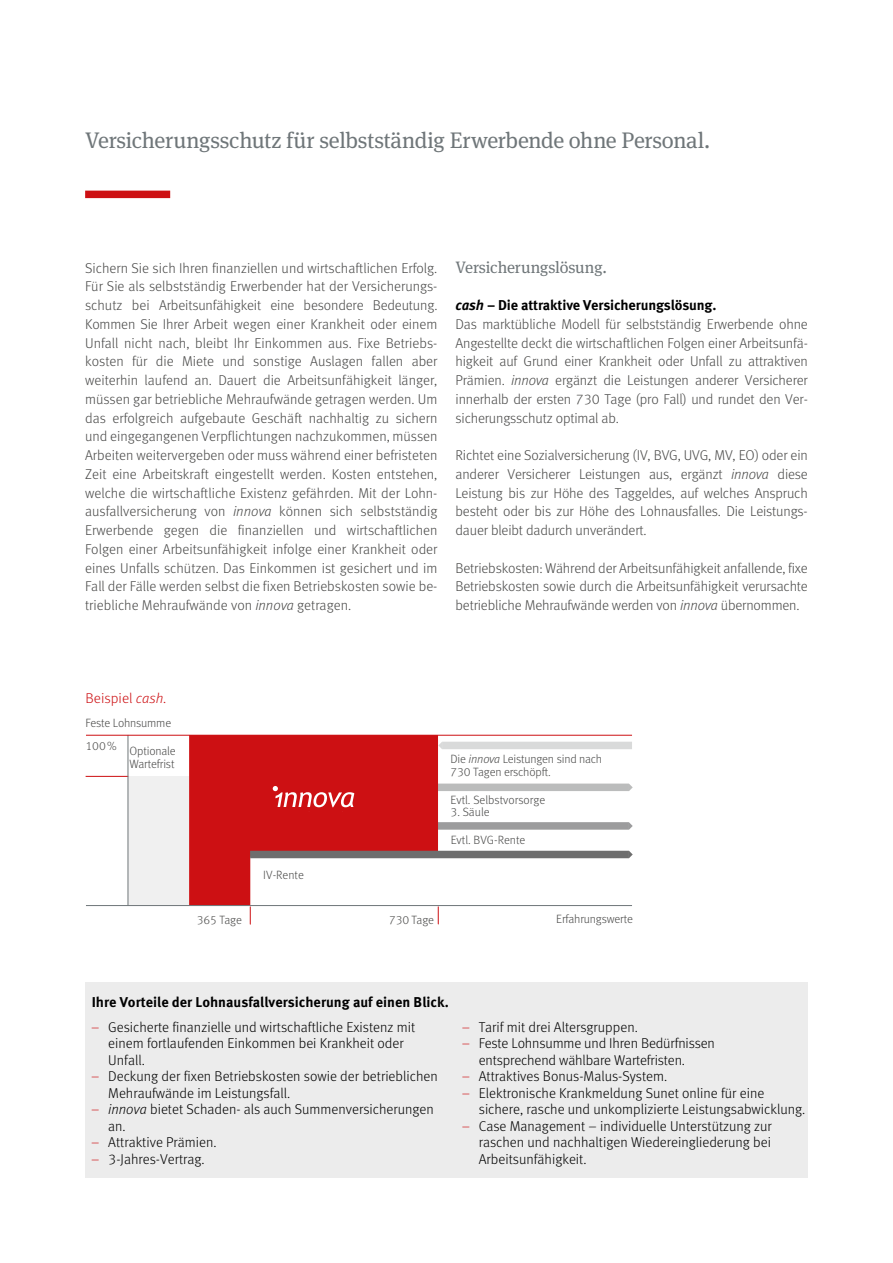
<style>
.page{position:relative;width:893px;height:1263px;background:#fff}
.page>*{position:absolute;margin:0;border:0;box-sizing:border-box;transform-origin:0 0}
.t1{font:22.5px "Meta Serif";letter-spacing:-.01em;color:#6f7679}
.t2{font:16.5px "Meta Serif";letter-spacing:-.01em;color:#6f7679}
.t3{font:300 14.25px/18.8px "Meta Pro";letter-spacing:-.01em;color:#484847;text-align:justify}
.t4{font:300 14.25px/16.5px "Meta Pro";color:#000}
.t5{font:700 14.25px "Meta Pro";color:#000}
.t6{font:300 14.25px "Meta Pro";color:#cd1013}
.t7{font:300 12px/12.8px "Meta Pro";letter-spacing:-.01em;color:#484847}
.s1{font-style:italic}
.s2{font-weight:700;font-style:italic;color:#000}
.s3{font-weight:700;color:#000}
.s4{color:#cd1013}
</style>
<div class="page">
<div style="left:85px;top:191px;width:85px;height:7px;background:#cd1013"></div>
<div style="left:85px;top:982px;width:723px;height:196px;background:#ececec"></div>
<div style="left:128px;top:776px;width:61px;height:129px;background:#f0f0f0"></div>
<hr style="left:86px;top:776px;width:42px;height:1px;background:#cd1013">
<div style="left:437px;top:822px;width:192px;height:8px;background:#9c9c9d"></div>
<svg style="left:629px;top:822px;width:4px;height:8px"></svg>
<div style="left:437px;top:783px;width:192px;height:8px;background:#bbbcbc"></div>
<svg style="left:629px;top:784px;width:4px;height:7px"></svg>
<div style="left:442px;top:742px;width:190px;height:7px;background:#d9dada"></div>
<hr style="left:86px;top:905px;width:546px;height:1px;background:#6f7679">
<svg style="left:629px;top:851px;width:4px;height:7px"></svg>
<div style="left:250px;top:851px;width:379px;height:7px;background:#6e6e6e"></div>
<hr style="left:128px;top:735px;width:1px;height:170px;background:#6f7679">
<hr style="left:86px;top:735px;width:546px;height:1px;background:#cd1013">
<svg style="left:189px;top:735px;width:253px;height:189px"></svg>
<h1 class="t1" style="left:85px;top:127px;width:627px">Versicherungsschutz für selbstständig Erwerbende ohne Personal.</h1>
<p class="t3" style="left:85px;top:258px;width:354px">Sichern Sie sich Ihren finanziellen und wirtschaftlichen Erfolg.<br>Für Sie als selbstständig Erwerbender hat der Versicherungs&shy;schutz bei Arbeitsunfähigkeit eine besondere Bedeutung.<br>Kommen Sie Ihrer Arbeit wegen einer Krankheit oder einem Unfall nicht nach, bleibt Ihr Einkommen aus. Fixe Betriebs&shy;kosten für die Miete und sonstige Auslagen fallen aber weiterhin laufend an. Dauert die Arbeitsunfähigkeit länger, müssen gar betriebliche Mehraufwände getragen werden. Um das erfolgreich aufgebaute Geschäft nachhaltig zu sichern und eingegangenen Verpflichtungen nachzukommen, müssen Arbeiten weitervergeben oder muss während einer befristeten Zeit eine Arbeitskraft eingestellt werden. Kosten entstehen, welche die wirtschaftliche Existenz gefährden. Mit der Lohn&shy;ausfallversicherung von <span class="s1">innova</span> können sich selbstständig Erwerbende gegen die finanziellen und wirtschaftlichen Folgen einer Arbeitsunfähigkeit infolge einer Krankheit oder eines Unfalls schützen. Das Einkommen ist gesichert und im Fall der Fälle werden selbst die fixen Betriebskosten sowie be&shy;triebliche Mehraufwände von <span class="s1">innova</span> getragen.</p>
<p class="t2" style="left:455px;top:257px;width:153px">Versicherungslösung.</p>
<p class="t3" style="left:455px;top:295px;width:354px;text-align:left"><span class="s2">cash</span> <span class="s3">– Die attraktive Versicherungslösung.<br></span>Das marktübliche Modell für selbstständig Erwerbende ohne Angestellte deckt die wirtschaftlichen Folgen einer Arbeitsunfä&shy;higkeit auf Grund einer Krankheit oder Unfall zu attraktiven Prämien. <span class="s1">innova</span> ergänzt die Leistungen anderer Versicherer innerhalb der ersten 730 Tage (pro Fall) und rundet den Ver&shy;sicherungsschutz optimal ab.</p>
<p class="t3" style="left:455px;top:445px;width:354px">Richtet eine Sozialversicherung (IV, BVG, UVG, MV, EO) oder ein anderer Versicherer Leistungen aus, ergänzt <span class="s1">innova</span> diese Leistung bis zur Höhe des Taggeldes, auf welches Anspruch besteht oder bis zur Höhe des Lohnausfalles. Die Leistungs&shy;dauer bleibt dadurch unverändert.</p>
<p class="t3" style="left:455px;top:558px;width:354px">Betriebskosten: Während der Arbeitsunfähigkeit anfallende, fixe Betriebskosten sowie durch die Arbeitsunfähigkeit verursachte betriebliche Mehraufwände werden von <span class="s1">innova</span> übernommen.</p>
<p class="t6" style="left:86px;top:688px;width:83px">Beispiel <span class="s1">cash.</span></p>
<p class="t7" style="left:86px;top:738px;width:33px">100%</p>
<p class="t7" style="left:86px;top:716px;width:87px">Feste Lohnsumme</p>
<p class="t7" style="left:129px;top:744px;width:48px">Optionale<br>Wartefrist</p>
<p class="t7" style="left:450px;top:751px;width:153px;line-height:13.5px">Die <span class="s1">innova</span> Leistungen sind nach<br>730 Tagen erschöpft.</p>
<p class="t7" style="left:450px;top:793px;width:96px">Evtl. Selbstvorsorge</p>
<p class="t7" style="left:450px;top:805px;width:41px">3. Säule</p>
<p class="t7" style="left:451px;top:832px;width:76px">Evtl. BVG-Rente</p>
<p class="t7" style="left:263px;top:867px;width:42px">IV-Rente</p>
<p class="t7" style="left:197px;top:913px;width:46px">365 Tage</p>
<p class="t7" style="left:389px;top:913px;width:46px">730 Tage</p>
<p class="t7" style="left:556px;top:912px;width:78px">Erfahrungswerte</p>
<p class="t5" style="left:92px;top:990px;width:358px">Ihre Vorteile der Lohnausfallversicherung auf einen Blick.</p>
<p class="t4" style="left:108px;top:1018px;width:308px;text-indent:-17px"><span class="s4">–</span> Gesicherte finanzielle und wirtschaftliche Existenz mit einem fortlaufenden Einkommen bei Krankheit oder<br>Unfall.</p>
<p class="t4" style="left:108px;top:1067px;width:331px;text-indent:-17px"><span class="s4">–</span> Deckung der fixen Betriebskosten sowie der betrieblichen<br>Mehraufwände im Leistungsfall.</p>
<p class="t4" style="left:108px;top:1100px;width:327px;text-indent:-17px"><span class="s4">–</span> <span class="s1">innova</span> bietet Schaden- als auch Summenversicherungen an.</p>
<p class="t4" style="left:91px;top:1133px;width:127px"><span class="s4">–</span> Attraktive Prämien.</p>
<p class="t4" style="left:91px;top:1150px;width:115px"><span class="s4">–</span> 3-Jahres-Vertrag.</p>
<p class="t4" style="left:462px;top:1018px;width:178px"><span class="s4">–</span> Tarif mit drei Altersgruppen.</p>
<p class="t4" style="left:479px;top:1034px;width:238px;text-indent:-17px"><span class="s4">–</span> Feste Lohnsumme und Ihren Bedürfnissen entsprechend wählbare Wartefristen.</p>
<p class="t4" style="left:462px;top:1067px;width:207px"><span class="s4">–</span> Attraktives Bonus-Malus-System.</p>
<p class="t4" style="left:479px;top:1084px;width:328px;text-indent:-17px"><span class="s4">–</span> Elektronische Krankmeldung Sunet online für eine sichere, rasche und unkomplizierte Leistungsabwicklung.</p>
<p class="t4" style="left:479px;top:1117px;width:295px;text-align:justify;text-indent:-17px"><span class="s4">–</span> Case Management – individuelle Unterstützung zur raschen und nachhaltigen Wiedereingliederung bei Arbeitsunfähigkeit.</p>
</div>
